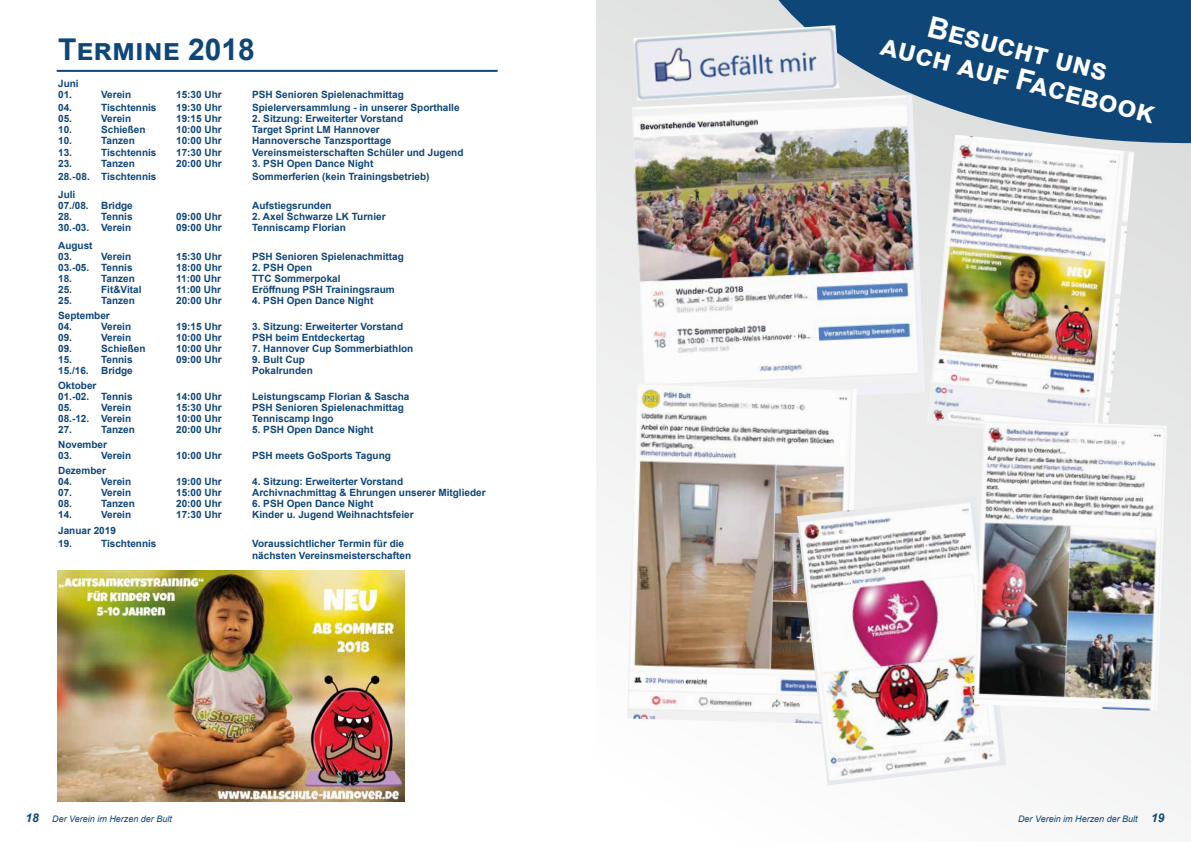
<style>
.page{position:relative;width:1191px;height:842px;background:#fff}
.page>*{position:absolute;margin:0;border:0;box-sizing:border-box;transform-origin:0 0}
.t1{font:700 30px "Arial";color:#0e4678}
.t2{font:700 29.4px/29.4px "Arial";color:#fff;text-align:center}
.t3{font:700 10px/11px "Arial";color:#0e4678}
.t4{font:italic 9px "Arial";color:#0e4678}
.s1{font-weight:700;font-size:12px}
</style>
<div class="page">
<hr style="left:57px;top:70px;width:440px;height:2px;background:#0e4678">
<div style="left:596px;top:0;width:595px;height:842px;background:linear-gradient(to bottom,#dedfdf,#fafafa)"></div>
<svg style="left:767px;top:0;width:424px;height:147px;background:#215481"></svg>
<img style="left:633px;top:25px;width:206px;height:70px">
<img style="left:57px;top:570px;width:348px;height:231px">
<img style="left:631px;top:95px;width:294px;height:310px">
<img style="left:927px;top:135px;width:207px;height:306px">
<img style="left:627px;top:383px;width:230px;height:341px">
<img style="left:797px;top:496px;width:209px;height:289px">
<img style="left:973px;top:419px;width:194px;height:292px">
<h1 class="t1" style="left:58px;top:28px;width:198px">Termine 2018</h1>
<p class="t3" style="left:58px;top:78px;width:22px">Juni<br>01.</p>
<p class="t3" style="left:101px;top:89px;width:32px">Verein</p>
<p class="t3" style="left:176px;top:89px;width:47px">15:30 Uhr</p>
<p class="t3" style="left:252px;top:89px;width:153px">PSH Senioren Spielenachmittag</p>
<p class="t3" style="left:58px;top:102px;width:15px">04.</p>
<p class="t3" style="left:101px;top:102px;width:57px">Tischtennis</p>
<p class="t3" style="left:176px;top:102px;width:47px">19:30 Uhr</p>
<p class="t3" style="left:252px;top:102px;width:209px">Spielerversammlung - in unserer Sporthalle</p>
<p class="t3" style="left:58px;top:113px;width:15px">05.</p>
<p class="t3" style="left:101px;top:113px;width:32px">Verein</p>
<p class="t3" style="left:176px;top:113px;width:47px">19:15 Uhr</p>
<p class="t3" style="left:252px;top:113px;width:152px">2. Sitzung: Erweiterter Vorstand</p>
<p class="t3" style="left:58px;top:124px;width:15px">10.</p>
<p class="t3" style="left:101px;top:124px;width:46px">Schießen</p>
<p class="t3" style="left:176px;top:124px;width:47px">10:00 Uhr</p>
<p class="t3" style="left:252px;top:124px;width:129px">Target Sprint LM Hannover</p>
<p class="t3" style="left:58px;top:135px;width:15px">10.</p>
<p class="t3" style="left:101px;top:135px;width:35px">Tanzen</p>
<p class="t3" style="left:176px;top:135px;width:47px">10:00 Uhr</p>
<p class="t3" style="left:252px;top:135px;width:141px">Hannoversche Tanzsporttage</p>
<p class="t3" style="left:58px;top:147px;width:15px">13.</p>
<p class="t3" style="left:101px;top:147px;width:57px">Tischtennis</p>
<p class="t3" style="left:176px;top:147px;width:47px">17:30 Uhr</p>
<p class="t3" style="left:252px;top:147px;width:213px">Vereinsmeisterschaften Schüler und Jugend</p>
<p class="t3" style="left:58px;top:158px;width:15px">23.</p>
<p class="t3" style="left:101px;top:158px;width:35px">Tanzen</p>
<p class="t3" style="left:176px;top:158px;width:47px">20:00 Uhr</p>
<p class="t3" style="left:252px;top:158px;width:123px">3. PSH Open Dance Night</p>
<p class="t3" style="left:58px;top:171px;width:100px">28.-08. Tischtennis</p>
<p class="t3" style="left:252px;top:171px;width:179px">Sommerferien (kein Trainingsbetrieb)</p>
<p class="t3" style="left:58px;top:189px;width:76px">Juli<br>07./08. Bridge</p>
<p class="t3" style="left:252px;top:200px;width:81px">Aufstiegsrunden</p>
<p class="t3" style="left:58px;top:211px;width:15px">28.</p>
<p class="t3" style="left:101px;top:211px;width:33px">Tennis</p>
<p class="t3" style="left:176px;top:211px;width:47px">09:00 Uhr</p>
<p class="t3" style="left:252px;top:211px;width:135px">2. Axel Schwarze LK Turnier</p>
<p class="t3" style="left:58px;top:222px;width:75px">30.-03. Verein</p>
<p class="t3" style="left:176px;top:222px;width:47px">09:00 Uhr</p>
<p class="t3" style="left:252px;top:222px;width:95px">Tenniscamp Florian</p>
<p class="t3" style="left:58px;top:240px;width:36px">August<br>03.</p>
<p class="t3" style="left:101px;top:251px;width:32px">Verein</p>
<p class="t3" style="left:176px;top:251px;width:47px">15:30 Uhr</p>
<p class="t3" style="left:252px;top:251px;width:153px">PSH Senioren Spielenachmittag</p>
<p class="t3" style="left:58px;top:262px;width:76px">03.-05. Tennis</p>
<p class="t3" style="left:176px;top:262px;width:47px">18:00 Uhr</p>
<p class="t3" style="left:252px;top:262px;width:62px">2. PSH Open</p>
<p class="t3" style="left:58px;top:273px;width:15px">18.</p>
<p class="t3" style="left:101px;top:273px;width:35px">Tanzen</p>
<p class="t3" style="left:176px;top:273px;width:47px">11:00 Uhr</p>
<p class="t3" style="left:252px;top:273px;width:90px">TTC Sommerpokal</p>
<p class="t3" style="left:58px;top:284px;width:15px">25.</p>
<p class="t3" style="left:101px;top:284px;width:42px">Fit&amp;Vital</p>
<p class="t3" style="left:176px;top:284px;width:47px">11:00 Uhr</p>
<p class="t3" style="left:252px;top:284px;width:144px">Eröffnung PSH Trainingsraum</p>
<p class="t3" style="left:58px;top:295px;width:15px">25.</p>
<p class="t3" style="left:101px;top:295px;width:35px">Tanzen</p>
<p class="t3" style="left:176px;top:295px;width:47px">20:00 Uhr</p>
<p class="t3" style="left:252px;top:295px;width:123px">4. PSH Open Dance Night</p>
<p class="t3" style="left:58px;top:310px;width:53px">September<br>04.</p>
<p class="t3" style="left:101px;top:321px;width:32px">Verein</p>
<p class="t3" style="left:176px;top:321px;width:47px">19:15 Uhr</p>
<p class="t3" style="left:252px;top:321px;width:152px">3. Sitzung: Erweiterter Vorstand</p>
<p class="t3" style="left:58px;top:332px;width:15px">09.</p>
<p class="t3" style="left:101px;top:332px;width:32px">Verein</p>
<p class="t3" style="left:176px;top:332px;width:47px">10:00 Uhr</p>
<p class="t3" style="left:252px;top:332px;width:114px">PSH beim Entdeckertag</p>
<p class="t3" style="left:58px;top:343px;width:15px">09.</p>
<p class="t3" style="left:101px;top:343px;width:46px">Schießen</p>
<p class="t3" style="left:176px;top:343px;width:47px">10:00 Uhr</p>
<p class="t3" style="left:252px;top:343px;width:163px">7. Hannover Cup Sommerbiathlon</p>
<p class="t3" style="left:58px;top:354px;width:15px">15.</p>
<p class="t3" style="left:101px;top:354px;width:33px">Tennis</p>
<p class="t3" style="left:176px;top:354px;width:47px">09:00 Uhr</p>
<p class="t3" style="left:252px;top:354px;width:54px">9. Bult Cup</p>
<p class="t3" style="left:58px;top:365px;width:76px">15./16. Bridge</p>
<p class="t3" style="left:252px;top:365px;width:62px">Pokalrunden</p>
<p class="t3" style="left:58px;top:380px;width:76px">Oktober<br>01.-02. Tennis</p>
<p class="t3" style="left:176px;top:391px;width:47px">14:00 Uhr</p>
<p class="t3" style="left:252px;top:391px;width:159px">Leistungscamp Florian &amp; Sascha</p>
<p class="t3" style="left:58px;top:402px;width:15px">05.</p>
<p class="t3" style="left:101px;top:402px;width:32px">Verein</p>
<p class="t3" style="left:176px;top:402px;width:47px">15:30 Uhr</p>
<p class="t3" style="left:252px;top:402px;width:153px">PSH Senioren Spielenachmittag</p>
<p class="t3" style="left:58px;top:413px;width:75px">08.-12. Verein</p>
<p class="t3" style="left:176px;top:413px;width:47px">10:00 Uhr</p>
<p class="t3" style="left:252px;top:413px;width:83px">Tenniscamp Ingo</p>
<p class="t3" style="left:58px;top:424px;width:15px">27.</p>
<p class="t3" style="left:101px;top:424px;width:35px">Tanzen</p>
<p class="t3" style="left:176px;top:424px;width:47px">20:00 Uhr</p>
<p class="t3" style="left:252px;top:424px;width:123px">5. PSH Open Dance Night</p>
<p class="t3" style="left:58px;top:439px;width:50px">November<br>03.</p>
<p class="t3" style="left:101px;top:450px;width:32px">Verein</p>
<p class="t3" style="left:176px;top:450px;width:47px">10:00 Uhr</p>
<p class="t3" style="left:252px;top:450px;width:140px">PSH meets GoSports Tagung</p>
<p class="t3" style="left:58px;top:465px;width:49px">Dezember<br>04.</p>
<p class="t3" style="left:101px;top:476px;width:32px">Verein</p>
<p class="t3" style="left:176px;top:476px;width:47px">19:00 Uhr</p>
<p class="t3" style="left:252px;top:476px;width:152px">4. Sitzung: Erweiterter Vorstand</p>
<p class="t3" style="left:58px;top:487px;width:15px">07.</p>
<p class="t3" style="left:101px;top:487px;width:32px">Verein</p>
<p class="t3" style="left:176px;top:487px;width:47px">15:00 Uhr</p>
<p class="t3" style="left:252px;top:487px;width:235px">Archivnachmittag &amp; Ehrungen unserer Mitglieder</p>
<p class="t3" style="left:58px;top:498px;width:15px">08.</p>
<p class="t3" style="left:101px;top:498px;width:35px">Tanzen</p>
<p class="t3" style="left:176px;top:498px;width:47px">20:00 Uhr</p>
<p class="t3" style="left:252px;top:498px;width:123px">6. PSH Open Dance Night</p>
<p class="t3" style="left:58px;top:509px;width:15px">14.</p>
<p class="t3" style="left:101px;top:509px;width:32px">Verein</p>
<p class="t3" style="left:176px;top:509px;width:47px">17:30 Uhr</p>
<p class="t3" style="left:252px;top:509px;width:163px">Kinder u. Jugend Weihnachtsfeier</p>
<p class="t3" style="left:58px;top:524px;width:59px;line-height:12.5px">Januar 2019<br>19.</p>
<p class="t3" style="left:101px;top:538px;width:57px">Tischtennis</p>
<p class="t3" style="left:252px;top:537px;width:160px;line-height:12.5px">Voraussichtlicher Termin für die nächsten Vereinsmeisterschaften</p>
<p class="t4" style="left:26px;top:813px;width:148px"><span class="s1">18</span> Der Verein im Herzen der Bult</p>
<h2 class="t2" style="left:892px;top:2px;width:281px;rotate:14deg">Besucht uns<br>auch auf Facebook</h2>
<p class="t4" style="left:1018px;top:813px;width:148px">Der Verein im Herzen der Bult <span class="s1">19</span></p>
</div>
